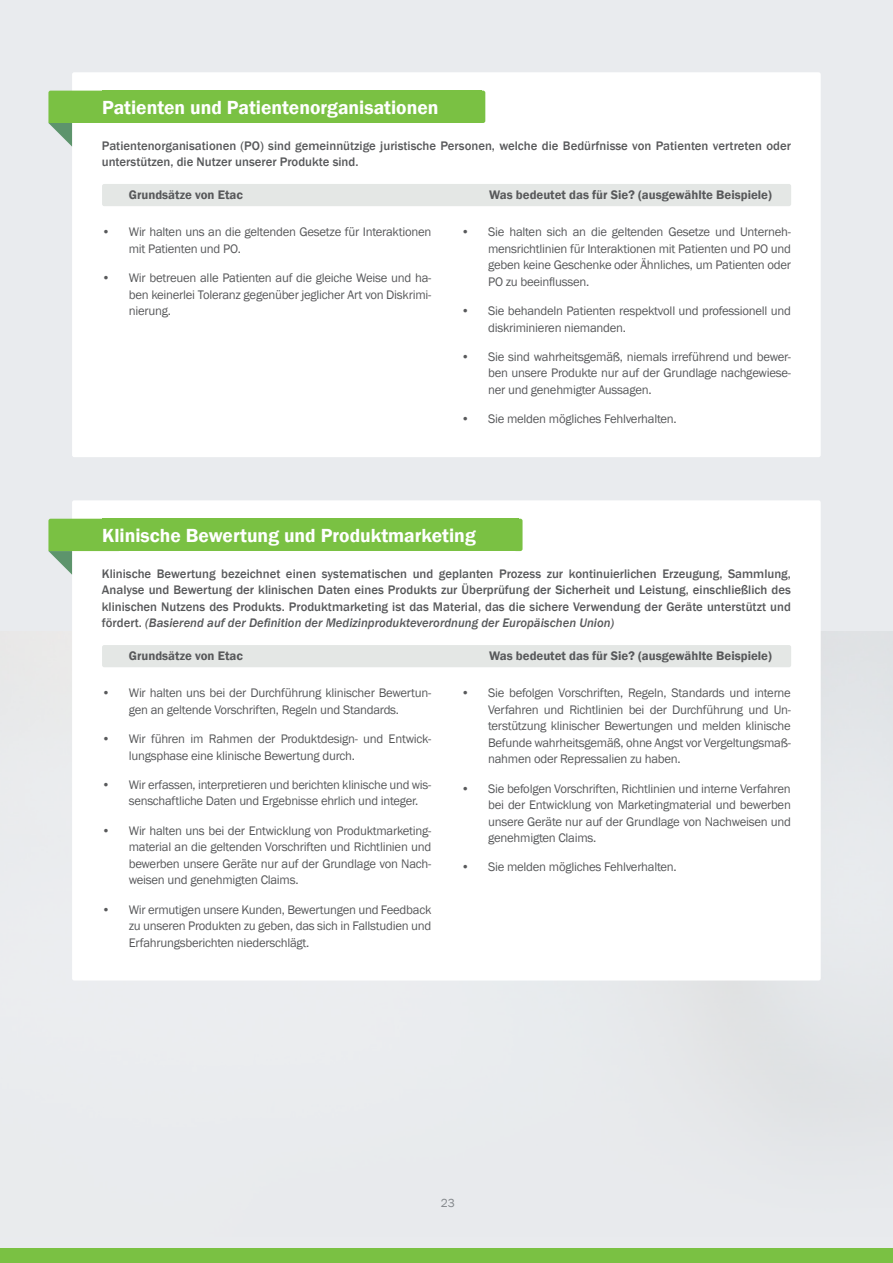
<style>
.page{position:relative;width:893px;height:1263px;background:#fff}
.page>*{position:absolute;margin:0;border:0;box-sizing:border-box;transform-origin:0 0}
.t1{font:600 19.5px "Franklin Gothic";color:#fff}
.t2{font:12.75px/16.5px "Franklin Gothic";letter-spacing:-.02em;color:#58595b;text-align:justify}
.t3{font:500 12.75px/16.5px "Franklin Gothic";color:#58595b}
.t4{font:600 12.75px "Franklin Gothic";color:#58595b}
.t5{font:12px "Franklin Gothic";color:#84888c}
.s1{font-style:italic}
</style>
<div class="page">
<div style="left:0;top:0;width:893px;height:1248px;background:#e9ebee"></div>
<img style="left:72px;top:631px;width:821px;height:463px">
<div style="left:0;top:1248px;width:893px;height:15px;background:#7ac143"></div>
<div style="left:72px;top:72px;width:749px;height:385px;background:#fff;border-radius:2px"></div>
<div style="left:102px;top:184px;width:689px;height:22px;background:#e4e7e5;border-radius:2px"></div>
<svg style="left:48px;top:91px;width:54px;height:56px"></svg>
<div style="left:72px;top:500px;width:749px;height:480px;background:#fff;border-radius:2px"></div>
<div style="left:102px;top:645px;width:689px;height:22px;background:#e4e7e5;border-radius:2px"></div>
<svg style="left:48px;top:519px;width:71px;height:56px"></svg>
<div style="left:102px;top:91px;width:379px;height:32px;background:#7ac143"></div>
<div style="left:476px;top:91px;width:9px;height:32px;background:#7ac143;border-radius:2px"></div>
<div style="left:102px;top:519px;width:416px;height:32px;background:#7ac143"></div>
<div style="left:514px;top:519px;width:8px;height:32px;background:#7ac143;border-radius:2px"></div>
<h1 class="t1" style="left:102px;top:95px;width:338px">Patienten und Patientenorganisationen</h1>
<p class="t3" style="left:102px;top:137px;width:691px">Patientenorganisationen (PO) sind gemeinnützige juristische Personen, welche die Bedürfnisse von Patienten vertreten oder unterstützen, die Nutzer unserer Produkte sind.</p>
<p class="t4" style="left:129px;top:187px;width:116px">Grundsätze von Etac</p>
<p class="t4" style="left:489px;top:187px;width:284px">Was bedeutet das für Sie? (ausgewählte Beispiele)</p>
<p class="t2" style="left:129px;top:224px;width:304px;text-indent:-27px">• Wir halten uns an die geltenden Gesetze für Interaktionen mit Patienten und PO.</p>
<p class="t2" style="left:129px;top:270px;width:304px;text-indent:-27px">• Wir betreuen alle Patienten auf die gleiche Weise und ha&shy;ben keinerlei Toleranz gegenüber jeglicher Art von Diskrimi&shy;nierung.</p>
<p class="t2" style="left:488px;top:224px;width:304px;text-indent:-27px">• Sie halten sich an die geltenden Gesetze und Unterneh&shy;mensrichtlinien für Interaktionen mit Patienten und PO und geben keine Geschenke oder Ähnliches, um Patienten oder PO zu beeinflussen.</p>
<p class="t2" style="left:488px;top:303px;width:304px;text-indent:-27px">• Sie behandeln Patienten respektvoll und professionell und diskriminieren niemanden.</p>
<p class="t2" style="left:488px;top:349px;width:304px;text-indent:-27px">• Sie sind wahrheitsgemäß, niemals irreführend und bewer&shy;ben unsere Produkte nur auf der Grundlage nachgewiese&shy;ner und genehmigter Aussagen.</p>
<p class="t2" style="left:461px;top:411px;width:217px">• Sie melden mögliches Fehlverhalten.</p>
<h1 class="t1" style="left:102px;top:523px;width:375px">Klinische Bewertung und Produktmarketing</h1>
<p class="t3" style="left:102px;top:565px;width:691px;text-align:justify">Klinische Bewertung bezeichnet einen systematischen und geplanten Prozess zur kontinuierlichen Erzeugung, Sammlung, Analyse und Bewertung der klinischen Daten eines Produkts zur Überprüfung der Sicherheit und Leistung, einschließlich des klinischen Nutzens des Produkts. Produktmarketing ist das Material, das die sichere Verwendung der Geräte unterstützt und fördert. <span class="s1">(Basierend auf der Definition der Medizinprodukteverordnung der Europäischen Union)</span></p>
<p class="t4" style="left:129px;top:648px;width:116px">Grundsätze von Etac</p>
<p class="t4" style="left:489px;top:648px;width:284px">Was bedeutet das für Sie? (ausgewählte Beispiele)</p>
<p class="t2" style="left:102px;top:685px;width:331px;text-align:center">• Wir halten uns bei der Durchführung klinischer Bewertun&shy;gen an geltende Vorschriften, Regeln und Standards.</p>
<p class="t2" style="left:129px;top:731px;width:304px;text-indent:-27px">• Wir führen im Rahmen der Produktdesign- und Entwick&shy;lungsphase eine klinische Bewertung durch.</p>
<p class="t2" style="left:129px;top:777px;width:304px;text-indent:-27px">• Wir erfassen, interpretieren und berichten klinische und wis&shy;senschaftliche Daten und Ergebnisse ehrlich und integer.</p>
<p class="t2" style="left:129px;top:822px;width:304px;text-indent:-27px">• Wir halten uns bei der Entwicklung von Produktmarketing&shy;material an die geltenden Vorschriften und Richtlinien und bewerben unsere Geräte nur auf der Grundlage von Nach&shy;weisen und genehmigten Claims.</p>
<p class="t2" style="left:129px;top:901px;width:304px;text-indent:-27px">• Wir ermutigen unsere Kunden, Bewertungen und Feedback zu unseren Produkten zu geben, das sich in Fallstudien und Erfahrungsberichten niederschlägt.</p>
<p class="t2" style="left:488px;top:685px;width:304px;text-indent:-27px">• Sie befolgen Vorschriften, Regeln, Standards und interne Verfahren und Richtlinien bei der Durchführung und Un&shy;terstützung klinischer Bewertungen und melden klinische Befunde wahrheitsgemäß, ohne Angst vor Vergeltungsmaß&shy;nahmen oder Repressalien zu haben.</p>
<p class="t2" style="left:488px;top:780px;width:304px;text-indent:-27px">• Sie befolgen Vorschriften, Richtlinien und interne Verfahren bei der Entwicklung von Marketingmaterial und bewerben unsere Geräte nur auf der Grundlage von Nachweisen und genehmigten Claims.</p>
<p class="t2" style="left:461px;top:859px;width:217px">• Sie melden mögliches Fehlverhalten.</p>
<p class="t5" style="left:441px;top:1195px;width:15px">23</p>
</div>
